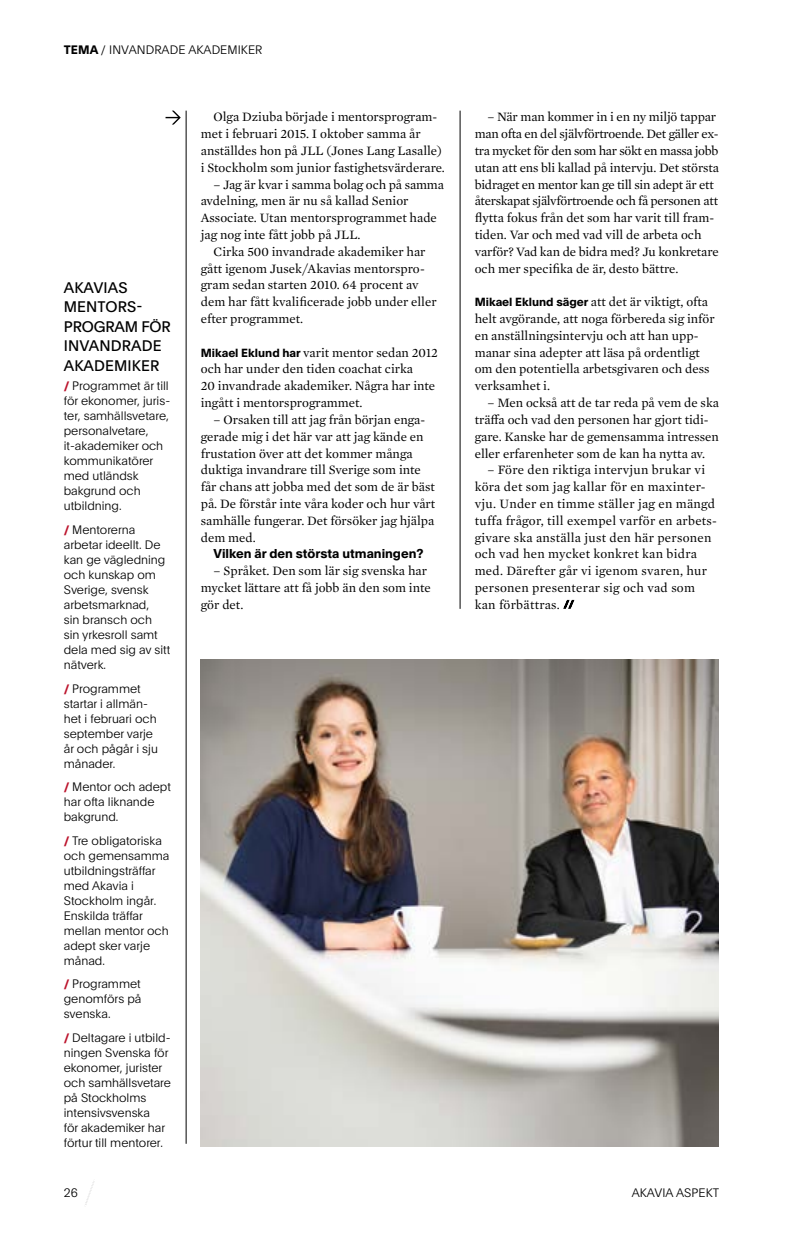
<style>
.page{position:relative;width:787px;height:1234px;background:#fff}
.page>*{position:absolute;margin:0;border:0;box-sizing:border-box;transform-origin:0 0}
.t1{font:15px/19.5px "Plain";letter-spacing:.01em;color:#000}
.t2{font:13.05px/16.8px "Mercury Text G1";color:#000}
.t3{font:13.05px/16.8px "Mercury Text G1";letter-spacing:.02em;color:#000}
.t4{font:700 12.6px "Plain";color:#000}
.t5{font:100 12px/15px "Plain";color:#000}
.s1{font-weight:700}
.s2{font-weight:700;color:#bc132c}
.s3{font-family:"Plain";font-weight:700;font-size:11.55px}
</style>
<div class="page">
<svg style="left:85px;top:1181px;width:10px;height:24px"></svg>
<svg style="left:563px;top:599px;width:12px;height:10px"></svg>
<img style="left:201px;top:659px;width:518px;height:487px">
<hr style="left:186px;top:111px;width:1px;height:1032px;background:#000">
<hr style="left:460px;top:111px;width:1px;height:497px;background:#000">
<svg style="left:165px;top:111px;width:16px;height:13px"></svg>
<p class="t5" style="left:64px;top:42px;width:200px"><span class="s1">TEMA</span> / INVANDRADE AKADEMIKER</p>
<p class="t1" style="left:64px;top:277px;width:108px">AKAVIAS<br>MENTORS-<br>PROGRAM FÖR<br>INVANDRADE<br>AKADEMIKER</p>
<p class="t5" style="left:64px;top:378px;width:108px"><span class="s2">/</span> Programmet är till för ekonomer, juris&shy;ter, samhällsvetare, personalvetare, it-akademiker och kommunikatörer med utländsk bakgrund och utbildning.</p>
<p class="t5" style="left:64px;top:521px;width:108px"><span class="s2">/</span> Mentorerna arbetar ideellt. De kan ge vägledning och kunskap om<br>Sverige, svensk arbetsmarknad,<br>sin bransch och sin yrkesroll samt dela med sig av sitt nätverk.</p>
<p class="t5" style="left:64px;top:680px;width:96px"><span class="s2">/</span> Programmet startar i allmän&shy;het i februari och september varje år och pågår i sju månader.</p>
<p class="t5" style="left:64px;top:778px;width:109px"><span class="s2">/</span> Mentor och adept har ofta liknande bakgrund.</p>
<p class="t5" style="left:64px;top:832px;width:107px"><span class="s2">/</span> Tre obligatoriska och gemensamma utbildningsträffar med Akavia i<br>Stockholm ingår.<br>Enskilda träffar mellan mentor och adept sker varje månad.</p>
<p class="t5" style="left:64px;top:975px;width:79px;text-align:justify"><span class="s2">/</span> Programmet genomförs på svenska.</p>
<p class="t5" style="left:64px;top:1029px;width:109px"><span class="s2">/</span> Deltagare i utbild&shy;ningen Svenska för ekonomer, jurister och samhällsvetare på Stockholms intensivsvenska<br>för akademiker har förtur till mentorer.</p>
<p class="t2" style="left:201px;top:108px;width:246px;text-indent:13px">Olga Dziuba började i mentorsprogram&shy;met i februari 2015. I oktober samma år anställdes hon på JLL (Jones Lang Lasalle) i Stockholm som junior fastighetsvärderare.</p>
<p class="t2" style="left:201px;top:175px;width:245px;text-indent:13px">– Jag är kvar i samma bolag och på samma avdelning, men är nu så kallad Senior Associate. Utan mentorsprogrammet hade jag nog inte fått jobb på JLL.</p>
<p class="t2" style="left:201px;top:242px;width:237px;text-indent:13px">Cirka 500 invandrade akademiker har gått igenom Jusek/Akavias mentorspro&shy;gram sedan starten 2010. 64 procent av dem har fått kvalificerade jobb under eller efter programmet.</p>
<p class="t2" style="left:201px;top:343px;width:239px"><span class="s3">Mikael Eklund har</span> varit mentor sedan 2012 och har under den tiden coachat cirka<br>20 invandrade akademiker. Några har inte ingått i mentorsprogrammet.</p>
<p class="t2" style="left:201px;top:410px;width:236px;text-indent:13px">– Orsaken till att jag från början enga&shy;gerade mig i det här var att jag kände en frustation över att det kommer många duktiga invandrare till Sverige som inte får chans att jobba med det som de är bäst på. De förstår inte våra koder och hur vårt samhälle fungerar. Det försöker jag hjälpa dem med.</p>
<p class="t4" style="left:213px;top:544px;width:211px">Vilken är den största utmaningen?</p>
<p class="t2" style="left:201px;top:561px;width:231px;text-indent:13px">– Språket. Den som lär sig svenska har mycket lättare att få jobb än den som inte gör det.</p>
<p class="t2" style="left:475px;top:108px;width:246px;text-indent:13px">– När man kommer in i en ny miljö tappar man ofta en del självförtroende. Det gäller ex&shy;tra mycket för den som har sökt en massa jobb utan att ens bli kallad på intervju. Det största bidraget en mentor kan ge till sin adept är ett återskapat självförtroende och få personen att flytta fokus från det som har varit till fram&shy;tiden. Var och med vad vill de arbeta och varför? Vad kan de bidra med? Ju konkretare och mer specifika de är, desto bättre.</p>
<p class="t2" style="left:475px;top:293px;width:241px"><span class="s3">Mikael Eklund säger</span> att det är viktigt, ofta helt avgörande, att noga förbereda sig inför en anställningsintervju och att han upp&shy;manar sina adepter att läsa på ordentligt om den potentiella arbetsgivaren och dess verksamhet i.</p>
<p class="t2" style="left:475px;top:393px;width:246px;text-indent:13px">– Men också att de tar reda på vem de ska träffa och vad den personen har gjort tidi&shy;gare. Kanske har de gemensamma intressen eller erfarenheter som de kan ha nytta av.</p>
<p class="t3" style="left:475px;top:461px;width:244px;text-indent:13px">– Före den riktiga intervjun brukar vi köra det som jag kallar för en maxinter&shy;vju. Under en timme ställer jag en mängd tuffa frågor, till exempel varför en arbets&shy;givare ska anställa just den här personen och vad hen mycket konkret kan bidra med. Därefter går vi igenom svaren, hur personen presenterar sig och vad som kan förbättras.</p>
<p class="t5" style="left:64px;top:1184px;width:16px">26</p>
<p class="t5" style="left:631px;top:1184px;width:89px">AKAVIA ASPEKT</p>
</div>
